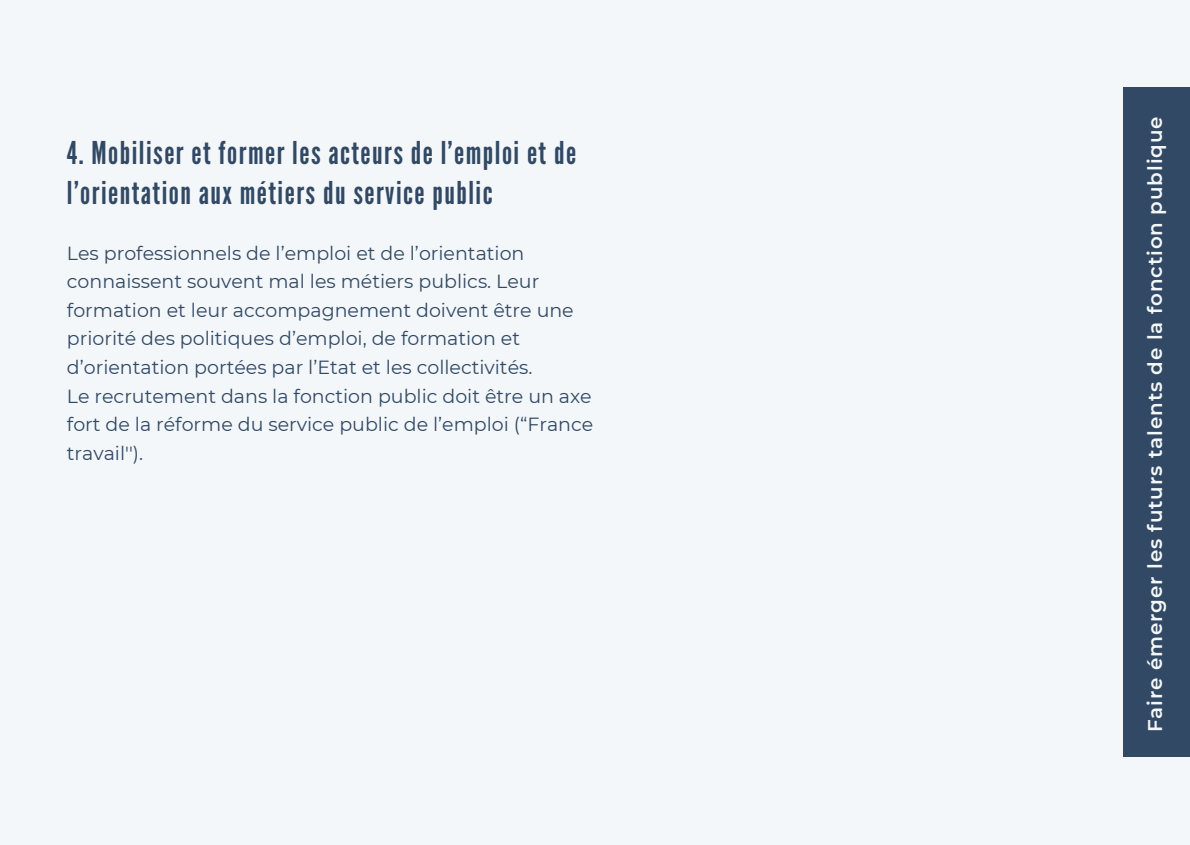
<style>
.page{position:relative;width:1190px;height:845px;background:#fff}
.page>*{position:absolute;margin:0;border:0;box-sizing:border-box;transform-origin:0 0}
.t1{font:31.4px/40.2px "League Gothic";letter-spacing:.045em;color:#314964}
.t2{font:600 19.8px "Montserrat";letter-spacing:.045em;color:#f3f7fa}
.t3{font:19px/28.4px "Montserrat";color:#314964}
</style>
<div class="page">
<div style="left:0;top:0;width:1190px;height:844px;background:#f3f7fa"></div>
<div style="left:1123px;top:87px;width:67px;height:670px;background:#314964"></div>
<h1 class="t1" style="left:67px;top:133px;width:511px">4. Mobiliser et former les acteurs de l’emploi et de l’orientation aux métiers du service public</h1>
<p class="t3" style="left:67px;top:239px;width:528px">Les professionnels de l’emploi et de l’orientation connaissent souvent mal les métiers publics. Leur formation et leur accompagnement doivent être une priorité des politiques d’emploi, de formation et d’orientation portées par l’Etat et les collectivités.<br>Le recrutement dans la fonction public doit être un axe fort de la réforme du service public de l’emploi (“France travail'').</p>
<p class="t2" style="left:1143px;top:732px;width:617px;rotate:-90deg">Faire émerger les futurs talents de la fonction publique</p>
</div>
